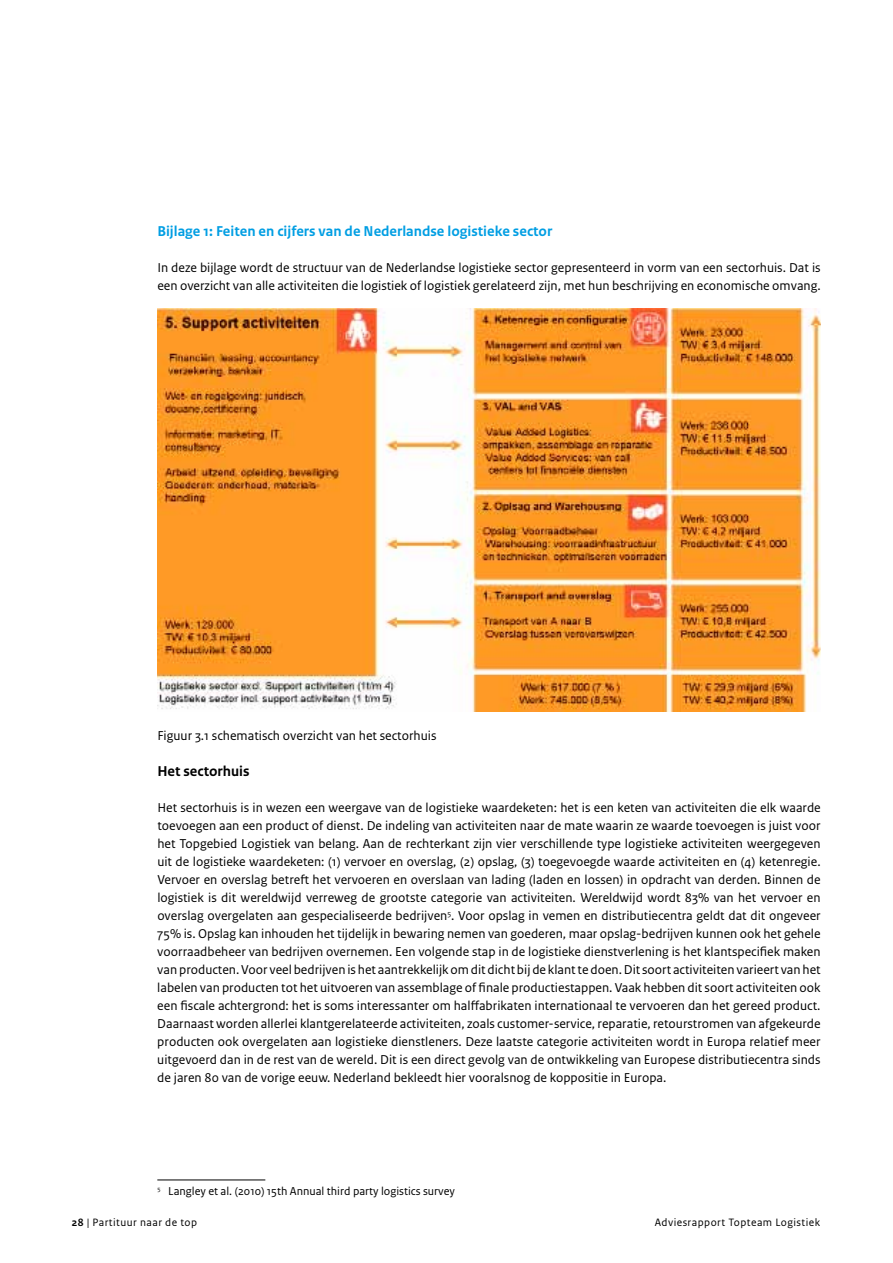
<style>
.page{position:relative;width:893px;height:1263px;background:#fff}
.page>*{position:absolute;margin:0;border:0;box-sizing:border-box;transform-origin:0 0}
.t1{font:700 15px "Rijksoverheid Sans Text";color:#009ee3}
.t2{font:700 15px "Rijksoverheid Sans Text";color:#000}
.t3{font:13.5px/18px "Rijksoverheid Sans Text";color:#000}
.t4{font:12px "Rijksoverheid Sans Text";color:#000}
.t5{font:11.25px "Rijksoverheid Sans Text";letter-spacing:.04em;color:#000}
.s1{font-family:"Rijksoverheid Sans Heading";font-weight:700}
</style>
<div class="page">
<hr style="left:157px;top:1179px;width:108px;height:1px;background:#000">
<img style="left:157px;top:308px;width:664px;height:403px">
<p class="t1" style="left:157px;top:222px;width:396px">Bijlage 1: Feiten en cijfers van de Nederlandse logistieke sector</p>
<p class="t3" style="left:157px;top:259px;width:665px">In deze bijlage wordt de structuur van de Nederlandse logistieke sector gepresenteerd in vorm van een sectorhuis. Dat is een overzicht van alle activiteiten die logistiek of logistiek gerelateerd zijn, met hun beschrijving en economische omvang.</p>
<p class="t3" style="left:157px;top:727px;width:281px">Figuur 3.1 schematisch overzicht van het sectorhuis</p>
<p class="t2" style="left:157px;top:762px;width:94px">Het sectorhuis</p>
<p class="t3" style="left:157px;top:799px;width:665px;text-align:justify">Het sectorhuis is in wezen een weergave van de logistieke waardeketen: het is een keten van activiteiten die elk waarde toevoegen aan een product of dienst. De indeling van activiteiten naar de mate waarin ze waarde toevoegen is juist voor het Topgebied Logistiek van belang. Aan de rechterkant zijn vier verschillende type logistieke activiteiten weergegeven uit de logistieke waardeketen: (1) vervoer en overslag, (2) opslag, (3) toegevoegde waarde activiteiten en (4) ketenregie.<br>Vervoer en overslag betreft het vervoeren en overslaan van lading (laden en lossen) in opdracht van derden. Binnen de logistiek is dit wereldwijd verreweg de grootste categorie van activiteiten. Wereldwijd wordt 83% van het vervoer en overslag overgelaten aan gespecialiseerde bedrijven<sup>5</sup>. Voor opslag in vemen en distributiecentra geldt dat dit ongeveer 75% is. Opslag kan inhouden het tijdelijk in bewaring nemen van goederen, maar opslag-bedrijven kunnen ook het gehele voorraadbeheer van bedrijven overnemen. Een volgende stap in de logistieke dienstverlening is het klantspecifiek maken van producten. Voor veel bedrijven is het aantrekkelijk om dit dicht bij de klant te doen. Dit soort activiteiten varieert van het labelen van producten tot het uitvoeren van assemblage of finale productiestappen. Vaak hebben dit soort activiteiten ook een fiscale achtergrond: het is soms interessanter om halffabrikaten internationaal te vervoeren dan het gereed product.<br>Daarnaast worden allerlei klantgerelateerde activiteiten, zoals customer-service, reparatie, retourstromen van afgekeurde producten ook overgelaten aan logistieke dienstleners. Deze laatste categorie activiteiten wordt in Europa relatief meer uitgevoerd dan in de rest van de wereld. Dit is een direct gevolg van de ontwikkeling van Europese distributiecentra sinds de jaren 80 van de vorige eeuw. Nederland bekleedt hier vooralsnog de koppositie in Europa.</p>
<p class="t4" style="left:157px;top:1184px;width:299px"><sup>5</sup> Langley et al. (2010) 15th Annual third party logistics survey</p>
<p class="t5" style="left:72px;top:1216px;width:127px"><span class="s1">28</span> | Partituur naar de top</p>
<p class="t5" style="left:655px;top:1216px;width:167px">Adviesrapport Topteam Logistiek</p>
</div>
